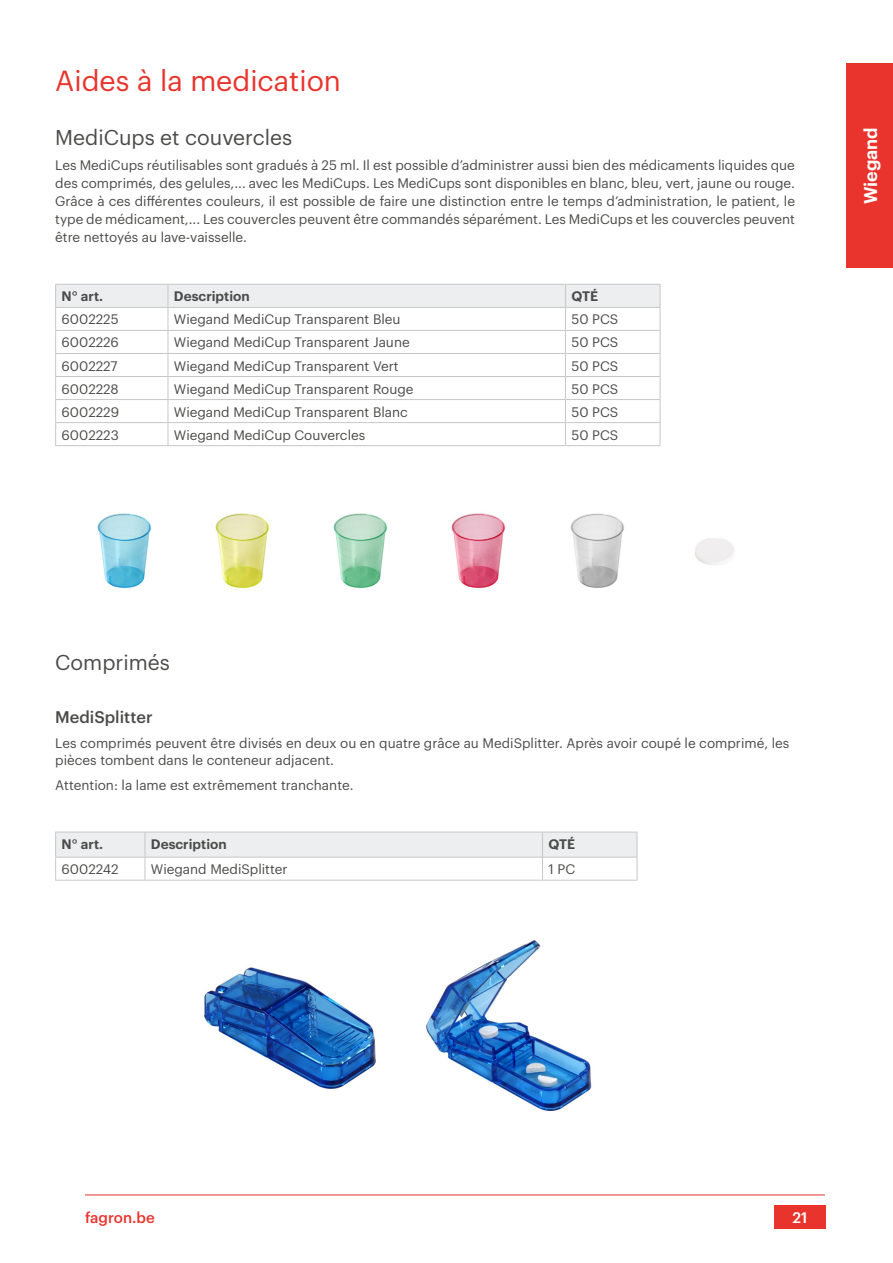
<style>
.page{position:relative;width:893px;height:1263px;background:#fff}
.page>*{position:absolute;margin:0;border:0;box-sizing:border-box;transform-origin:0 0}
.t1{font:28.5px "Graphik";color:#e8342c}
.t2{font:21px "Graphik";color:#4b4b4a}
.t3{font:600 18px "Graphik";color:#fff}
.t4{font:500 16.5px "Graphik";color:#4b4b4a}
.t5{font:500 15px "Graphik";color:#e8342c}
.t6{font:500 15px "Graphik";color:#fff}
.t7{font:13.5px/18px "Graphik";color:#4b4b4a;text-align:justify}
.t8{font:600 13.5px "Graphik";color:#4b4b4a}
</style>
<div class="page">
<hr style="left:85px;top:1194px;width:740px;height:1px;background:#e8342c">
<div style="left:774px;top:1205px;width:51px;height:24px;background:#e8342c"></div>
<div style="left:846px;top:64px;width:47px;height:204px;background:#e8342c"></div>
<img style="left:97px;top:513px;width:637px;height:75px">
<svg style="left:55px;top:284px;width:606px;height:161px"></svg>
<hr style="left:55px;top:445px;width:113px;height:1px;background:#c6c7c7">
<hr style="left:168px;top:445px;width:398px;height:1px;background:#c6c7c7">
<hr style="left:566px;top:445px;width:94px;height:1px;background:#c6c7c7">
<svg style="left:55px;top:832px;width:583px;height:48px"></svg>
<hr style="left:55px;top:880px;width:90px;height:1px;background:#c6c7c7">
<hr style="left:145px;top:880px;width:398px;height:1px;background:#c6c7c7">
<hr style="left:543px;top:880px;width:94px;height:1px;background:#c6c7c7">
<img style="left:426px;top:941px;width:166px;height:170px">
<img style="left:204px;top:967px;width:171px;height:122px">
<p class="t1" style="left:55px;top:60px;width:287px">Aides à la medication</p>
<p class="t2" style="left:55px;top:121px;width:238px">MediCups et couvercles</p>
<p class="t7" style="left:55px;top:155px;width:741px">Les MediCups réutilisables sont gradués à 25 ml. Il est possible d’administrer aussi bien des médicaments liquides que des comprimés, des gelules,... avec les MediCups. Les MediCups sont disponibles en blanc, bleu, vert, jaune ou rouge.<br>Grâce à ces différentes couleurs, il est possible de faire une distinction entre le temps d’administration, le patient, le type de médicament,... Les couvercles peuvent être commandés séparément. Les MediCups et les couvercles peuvent être nettoyés au lave-vaisselle.</p>
<p class="t8" style="left:62px;top:286px;width:43px">N° art.</p>
<p class="t8" style="left:174px;top:286px;width:77px">Description</p>
<p class="t8" style="left:572px;top:286px;width:28px">QTÉ</p>
<p class="t7" style="left:62px;top:309px;width:59px">6002225</p>
<p class="t7" style="left:174px;top:309px;width:228px">Wiegand MediCup Transparent Bleu</p>
<p class="t7" style="left:572px;top:309px;width:48px">50 PCS</p>
<p class="t7" style="left:62px;top:332px;width:59px">6002226</p>
<p class="t7" style="left:174px;top:332px;width:237px">Wiegand MediCup Transparent Jaune</p>
<p class="t7" style="left:572px;top:332px;width:48px">50 PCS</p>
<p class="t7" style="left:62px;top:355px;width:58px">6002227</p>
<p class="t7" style="left:174px;top:355px;width:226px">Wiegand MediCup Transparent Vert</p>
<p class="t7" style="left:572px;top:355px;width:48px">50 PCS</p>
<p class="t7" style="left:62px;top:378px;width:59px">6002228</p>
<p class="t7" style="left:174px;top:378px;width:241px">Wiegand MediCup Transparent Rouge</p>
<p class="t7" style="left:572px;top:378px;width:48px">50 PCS</p>
<p class="t7" style="left:62px;top:402px;width:59px">6002229</p>
<p class="t7" style="left:174px;top:402px;width:235px">Wiegand MediCup Transparent Blanc</p>
<p class="t7" style="left:572px;top:402px;width:48px">50 PCS</p>
<p class="t7" style="left:62px;top:425px;width:59px">6002223</p>
<p class="t7" style="left:174px;top:425px;width:193px">Wiegand MediCup Couvercles</p>
<p class="t7" style="left:572px;top:425px;width:48px">50 PCS</p>
<h3 class="t3" style="left:857px;top:204px;width:79px;rotate:-90deg">Wiegand</h3>
<p class="t2" style="left:55px;top:646px;width:116px">Comprimés</p>
<p class="t4" style="left:55px;top:705px;width:99px">MediSplitter</p>
<p class="t7" style="left:55px;top:734px;width:736px;line-height:16.5px">Les comprimés peuvent être divisés en deux ou en quatre grâce au MediSplitter. Après avoir coupé le comprimé, les pièces tombent dans le conteneur adjacent.</p>
<p class="t7" style="left:55px;top:775px;width:300px">Attention: la lame est extrêmement tranchante.</p>
<p class="t8" style="left:62px;top:834px;width:43px">N° art.</p>
<p class="t8" style="left:151px;top:834px;width:77px">Description</p>
<p class="t8" style="left:549px;top:834px;width:28px">QTÉ</p>
<p class="t7" style="left:62px;top:859px;width:58px">6002242</p>
<p class="t7" style="left:151px;top:859px;width:138px">Wiegand MediSplitter</p>
<p class="t7" style="left:549px;top:859px;width:28px">1 PC</p>
<p class="t5" style="left:85px;top:1206px;width:71px">fagron.be</p>
<p class="t6" style="left:792px;top:1206px;width:16px">21</p>
</div>
